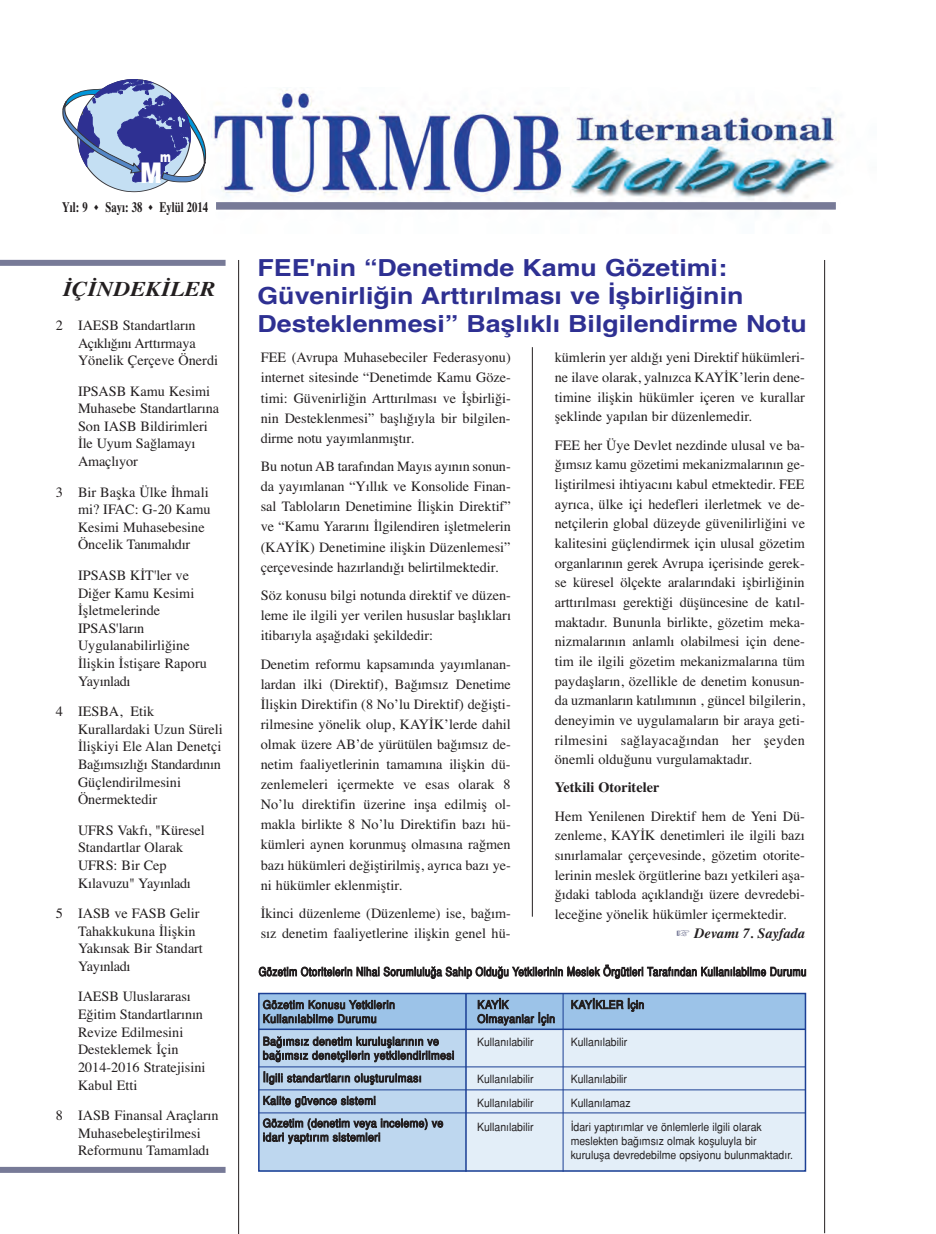
<style>
.page{position:relative;width:936px;height:1234px;background:#fff}
.page>*{position:absolute;margin:0;border:0;box-sizing:border-box;transform-origin:0 0}
.t1{font:900 28.65px "Helvetica Neue";color:#fff;scale:.79 1}
.t2{font:700 23.4px/28.2px "Helvetica TU";color:#2e3092;scale:1.14 1}
.t3{font:italic 700 21px "Times TU";color:#231f20;scale:1.11 1}
.t4{font:900 14.85px "Helvetica Neue";color:#fff;scale:.76 1}
.t5{font:700 14.4px "Times TU";color:#231f20;scale:.74 1}
.t6{font:14.25px/17.7px "Times TU";color:#231f20}
.t7{font:700 14.25px "Times TU";color:#231f20}
.t8{font:italic 700 14.25px "Times TU";color:#231f20}
.t9{font:12px "Helvetica Narrow Turk";letter-spacing:.03em;color:#231f20}
.t10{font:11.4px/14.1px "Helvetica Narrow Turk";letter-spacing:.02em;color:#231f20;scale:1.12 1}
.t11{font:11.4px/14.1px "Helvetica Narrow Turk";color:#231f20;scale:1.12 1}
.s1{color:#777a97}
</style>
<div class="page">
<img style="left:206px;top:89px;width:633px;height:121px">
<hr style="left:238px;top:260px;width:1px;height:973px;background:#231f20">
<hr style="left:824px;top:260px;width:1px;height:972px;background:#231f20">
<div style="left:216px;top:202px;width:619px;height:7px;background:#777a97"></div>
<svg style="left:827px;top:199px;width:12px;height:11px"></svg>
<svg style="left:63px;top:79px;width:143px;height:113px"></svg>
<div style="left:0;top:260px;width:225px;height:6px;background:#777a97"></div>
<div style="left:0;top:1166px;width:225px;height:6px;background:#777a97"></div>
<hr style="left:532px;top:347px;width:1px;height:569px;background:#231f20">
<div style="left:259px;top:993px;width:545px;height:177px;background:#9cc3e8"></div>
<div style="left:466px;top:1029px;width:338px;height:141px;background:#e3eef8"></div>
<div style="left:259px;top:1029px;width:207px;height:141px;background:#bed7ef"></div>
<div style="left:258px;top:992px;width:548px;height:179px;border:2px solid #1b3f94"></div>
<hr style="left:465px;top:993px;width:1px;height:178px;background:#1b3f94">
<hr style="left:562px;top:993px;width:1px;height:178px;background:#1b3f94">
<hr style="left:259px;top:1089px;width:546px;height:1px;background:#1b3f94">
<hr style="left:259px;top:1112px;width:546px;height:1px;background:#1b3f94">
<hr style="left:259px;top:1066px;width:546px;height:1px;background:#1b3f94">
<hr style="left:259px;top:1028px;width:546px;height:1px;background:#1b3f94">
<p class="t4" style="left:160px;top:151px;width:16px">m</p>
<h1 class="t1" style="left:140px;top:162px;width:29px">M</h1>
<p class="t5" style="left:62px;top:198px;width:199px">Yıl: 9 ◆ Sayı: 38 ◆ Eylül 2014</p>
<h3 class="t3" style="left:63px;top:276px;width:139px">İÇİNDEKİLER</h3>
<p class="t6" style="left:78px;top:316px;width:142px;text-indent:-22px">2 IAESB Standartların<br>Açıklığını Arttırmaya<br>Yönelik Çerçeve Önerdi</p>
<p class="t6" style="left:78px;top:382px;width:143px">IPSASB Kamu Kesimi<br>Muhasebe Standartlarına<br>Son IASB Bildirimleri<br>İle Uyum Sağlamayı<br>Amaçlıyor</p>
<p class="t6" style="left:78px;top:482px;width:134px;text-indent:-22px">3 Bir Başka Ülke İhmali mi? IFAC: G-20 Kamu<br>Kesimi Muhasebesine<br>Öncelik Tanımalıdır</p>
<p class="t6" style="left:78px;top:566px;width:130px">IPSASB KİT'ler ve<br>Diğer Kamu Kesimi<br>İşletmelerinde<br>IPSAS'ların<br>Uygulanabilirliğine<br>İlişkin İstişare Raporu<br>Yayınladı</p>
<p class="t6" style="left:78px;top:702px;width:146px;text-indent:-22px">4 IESBA, Etik<br>Kurallardaki Uzun Süreli<br>İlişkiyi Ele Alan Denetçi<br>Bağımsızlığı Standardının<br>Güçlendirilmesini<br>Önermektedir</p>
<p class="t6" style="left:78px;top:820px;width:128px">UFRS Vakfı, "Küresel<br>Standartlar Olarak<br>UFRS: Bir Cep<br>Kılavuzu" Yayınladı</p>
<p class="t6" style="left:78px;top:904px;width:126px;text-indent:-22px">5 IASB ve FASB Gelir<br>Tahakkukuna İlişkin<br>Yakınsak Bir Standart<br>Yayınladı</p>
<p class="t6" style="left:78px;top:987px;width:129px">IAESB Uluslararası<br>Eğitim Standartlarının<br>Revize Edilmesini<br>Desteklemek İçin<br>2014-2016 Stratejisini<br>Kabul Etti</p>
<p class="t6" style="left:78px;top:1105px;width:142px;text-indent:-22px">8 IASB Finansal Araçların<br>Muhasebeleştirilmesi<br>Reformunu Tamamladı</p>
<h2 class="t2" style="left:257px;top:254px;width:483px">FEE'nin “Denetimde Kamu Gözetimi:<br>Güvenirliğin Arttırılması ve İşbirliğinin<br>Desteklenmesi” Başlıklı Bilgilendirme Notu</h2>
<p class="t6" style="left:261px;top:347px;width:251px;line-height:20.1px;text-align:justify">FEE (Avrupa Muhasebeciler Federasyonu) internet sitesinde “Denetimde Kamu Göze&shy;timi: Güvenirliğin Arttırılması ve İşbirliği&shy;nin Desteklenmesi” başlığıyla bir bilgilen&shy;dirme notu yayımlanmıştır.</p>
<p class="t6" style="left:261px;top:456px;width:252px;line-height:20.1px;text-align:justify">Bu notun AB tarafından Mayıs ayının sonun&shy;da yayımlanan “Yıllık ve Konsolide Finan&shy;sal Tabloların Denetimine İlişkin Direktif” ve “Kamu Yararını İlgilendiren işletmelerin (KAYİK) Denetimine ilişkin Düzenlemesi” çerçevesinde hazırlandığı belirtilmektedir.</p>
<p class="t6" style="left:261px;top:585px;width:252px;line-height:20.1px;text-align:justify">Söz konusu bilgi notunda direktif ve düzen&shy;leme ile ilgili yer verilen hususlar başlıkları itibarıyla aşağıdaki şekildedir:</p>
<p class="t6" style="left:261px;top:653px;width:252px;line-height:20.1px;text-align:justify">Denetim reformu kapsamında yayımlanan&shy;lardan ilki (Direktif), Bağımsız Denetime İlişkin Direktifin (8 No’lu Direktif) değişti&shy;rilmesine yönelik olup, KAYİK’lerde dahil olmak üzere AB’de yürütülen bağımsız de&shy;netim faaliyetlerinin tamamına ilişkin dü&shy;zenlemeleri içermekte ve esas olarak 8<br>No’lu direktifin üzerine inşa edilmiş ol&shy;makla birlikte 8 No’lu Direktifin bazı hü&shy;kümleri aynen korunmuş olmasına rağmen bazı hükümleri değiştirilmiş, ayrıca bazı ye&shy;ni hükümler eklenmiştir.</p>
<p class="t6" style="left:261px;top:903px;width:252px;line-height:20.1px">İkinci düzenleme (Düzenleme) ise, bağım&shy;sız denetim faaliyetlerine ilişkin genel hü-</p>
<p class="t6" style="left:555px;top:347px;width:251px;line-height:19.6px;text-align:justify">kümlerin yer aldığı yeni Direktif hükümleri&shy;ne ilave olarak, yalnızca KAYİK’lerin dene&shy;timine ilişkin hükümler içeren ve kurallar şeklinde yapılan bir düzenlemedir.</p>
<p class="t6" style="left:555px;top:434px;width:252px;line-height:19.6px;text-align:justify">FEE her Üye Devlet nezdinde ulusal ve ba&shy;ğımsız kamu gözetimi mekanizmalarının ge&shy;liştirilmesi ihtiyacını kabul etmektedir. FEE ayrıca, ülke içi hedefleri ilerletmek ve de&shy;netçilerin global düzeyde güvenilirliğini ve kalitesini güçlendirmek için ulusal gözetim organlarının gerek Avrupa içerisinde gerek&shy;se küresel ölçekte aralarındaki işbirliğinin arttırılması gerektiği düşüncesine de katıl&shy;maktadır. Bununla birlikte, gözetim meka&shy;nizmalarının anlamlı olabilmesi için dene&shy;tim ile ilgili gözetim mekanizmalarına tüm paydaşların, özellikle de denetim konusun&shy;da uzmanların katılımının , güncel bilgilerin, deneyimin ve uygulamaların bir araya geti&shy;rilmesini sağlayacağından her şeyden önemli olduğunu vurgulamaktadır.</p>
<p class="t7" style="left:555px;top:779px;width:106px">Yetkili Otoriteler</p>
<p class="t6" style="left:555px;top:806px;width:251px">Hem Yenilenen Direktif hem de Yeni Dü-</p>
<p class="t6" style="left:555px;top:826px;width:251px">zenleme, KAYİK denetimleri ile ilgili bazı</p>
<p class="t6" style="left:555px;top:845px;width:251px">sınırlamalar çerçevesinde, gözetim otorite-</p>
<p class="t6" style="left:554px;top:865px;width:251px">lerinin meslek örgütlerine bazı yetkileri aşa-</p>
<p class="t6" style="left:554px;top:885px;width:251px">ğıdaki tabloda açıklandığı üzere devredebi-</p>
<p class="t6" style="left:554px;top:905px;width:233px">leceğine yönelik hükümler içermektedir.</p>
<p class="t8" style="left:676px;top:924px;width:130px"><span class="s1">☞</span> Devamı 7. Sayfada</p>
<p class="t9" style="left:259px;top:964px;width:549px">Gözetim Otoritelerin Nihai Sorumlulu¤a Sahip Oldu¤u Yetkilerinin Meslek Örgütleri Taraf›ndan Kullan›labilme Durumu</p>
<p class="t10" style="left:263px;top:997px;width:119px">Gözetim Konusu Yetkilerin<br>Kullan›labilme Durumu</p>
<p class="t10" style="left:263px;top:1034px;width:172px">Ba¤›ms›z denetim kurulufllar›n›n ve ba¤›ms›z denetçilerin yetkilendirilmesi</p>
<p class="t10" style="left:263px;top:1066px;width:162px;line-height:22.5px">‹lgili standartlar›n oluflturulmas›<br>Kalite güvence sistemi<br>Gözetim (denetim veya inceleme) ve</p>
<p class="t10" style="left:263px;top:1129px;width:106px">idari yapt›r›m sistemleri</p>
<p class="t10" style="left:477px;top:997px;width:29px">KAY‹K</p>
<p class="t10" style="left:571px;top:997px;width:67px">KAY‹KLER ‹çin</p>
<p class="t10" style="left:477px;top:1007px;width:71px;line-height:22.8px">Olmayanlar ‹çin<br>Kullan›labilir</p>
<p class="t11" style="left:570px;top:1034px;width:52px">Kullan›labilir</p>
<p class="t11" style="left:477px;top:1072px;width:52px">Kullan›labilir</p>
<p class="t11" style="left:570px;top:1072px;width:52px">Kullan›labilir</p>
<p class="t11" style="left:477px;top:1096px;width:52px">Kullan›labilir</p>
<p class="t11" style="left:570px;top:1096px;width:55px">Kullan›lamaz</p>
<p class="t11" style="left:477px;top:1119px;width:52px">Kullan›labilir</p>
<p class="t11" style="left:570px;top:1119px;width:200px">‹dari yapt›r›mlar ve önlemlerle ilgili olarak meslekten ba¤›ms›z olmak kofluluyla bir kurulufla devredebilme opsiyonu bulunmaktad›r.</p>
</div>
